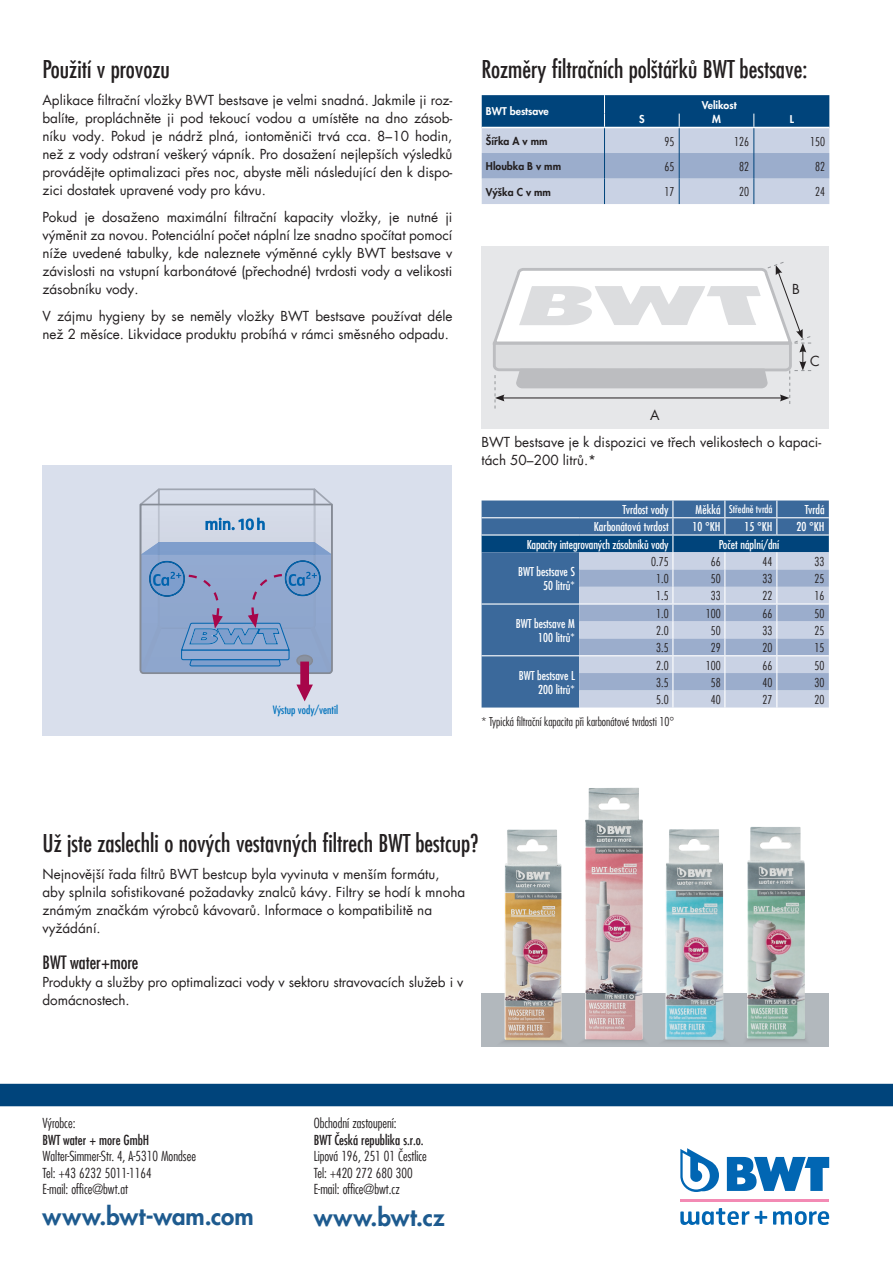
<style>
.page{position:relative;width:893px;height:1263px;background:#fff}
.page>*{position:absolute;margin:0;border:0;box-sizing:border-box;transform-origin:0 0}
.Subhead{font:500 condensed 24px "Futura Com";color:#231f20}
.t1{font:800 24px "Futura Com";letter-spacing:.005em;color:#1e5b8f}
.Subhead-2{font:500 condensed 18px "Futura Com";color:#231f20}
.Copy{font:13.5px/18px "Futura Com";color:#231f20}
.t2{font:300 condensed 13.5px/16.5px "Futura Com";color:#231f20}
.t3{font:500 condensed 13.5px "Futura Com";color:#231f20}
.copy{font:500 condensed 12px "Futura Com";color:#fff}
.copy-2{font:300 condensed 12px "Futura Com";color:#231f20}
.Tabelle{font:300 condensed 12px "Futura Com";color:#231f20}
.Beschriftung_Grafik{font:500 condensed 11.25px "Futura Com";color:#0072bc}
.Tabelle_heavy{font:800 10.5px "Futura Com";color:#231f20}
.Tabelle_Head{font:800 10.5px "Futura Com";color:#fff}
.copy-3{font:500 condensed 10.5px "Futura Com";color:#fff}
</style>
<div class="page">
<svg style="left:727px;top:1157px;width:102px;height:34px"></svg>
<svg style="left:680px;top:1148px;width:39px;height:44px"></svg>
<hr style="left:680px;top:1199px;width:149px;height:3px;background:#f38ab4">
<svg style="left:755px;top:1211px;width:12px;height:13px"></svg>
<svg style="left:680px;top:1208px;width:69px;height:17px"></svg>
<svg style="left:773px;top:1211px;width:56px;height:14px"></svg>
<div style="left:0;top:1084px;width:893px;height:22px;background:#00447b"></div>
<div style="left:482px;top:246px;width:347px;height:182px;background:#e6e7e9"></div>
<svg style="left:482px;top:95px;width:347px;height:109px;background:#84a0bf"></svg>
<svg style="left:492px;top:262px;width:319px;height:147px"></svg>
<div style="left:43px;top:465px;width:409px;height:270px;background:#d9dfec"></div>
<svg style="left:140px;top:488px;width:193px;height:213px"></svg>
<div style="left:482px;top:993px;width:347px;height:54px;background:#b2b8bd"></div>
<img style="left:585px;top:788px;width:58px;height:247px">
<img style="left:665px;top:829px;width:59px;height:206px">
<svg style="left:746px;top:1038px;width:60px;height:3px"></svg>
<img style="left:747px;top:827px;width:58px;height:212px">
<svg style="left:503px;top:1035px;width:223px;height:8px"></svg>
<img style="left:504px;top:829px;width:58px;height:211px">
<svg style="left:482px;top:500px;width:347px;height:207px;background:#7b98bc"></svg>
<hr style="left:579px;top:603px;width:94px;height:2px;background:#fff">
<hr style="left:673px;top:603px;width:52px;height:2px;background:#fff">
<hr style="left:725px;top:603px;width:52px;height:2px;background:#fff">
<hr style="left:777px;top:603px;width:52px;height:2px;background:#fff">
<hr style="left:579px;top:655px;width:94px;height:1px;background:#fff">
<hr style="left:673px;top:655px;width:52px;height:1px;background:#fff">
<hr style="left:725px;top:655px;width:52px;height:1px;background:#fff">
<hr style="left:777px;top:655px;width:52px;height:1px;background:#fff">
<p class="Subhead" style="left:43px;top:53px;width:129px">Použití v provozu</p>
<p class="Copy" style="left:43px;top:91px;width:411px;text-align:justify">Aplikace filtrační vložky BWT bestsave je velmi snadná. Jakmile ji roz&shy;balíte, propláchněte ji pod tekoucí vodou a umístěte na dno zásob&shy;níku vody. Pokud je nádrž plná, iontoměniči trvá cca. 8–10 hodin, než z vody odstraní veškerý vápník. Pro dosažení nejlepších výsledků provádějte optimalizaci přes noc, abyste měli následující den k dispo&shy;zici dostatek upravené vody pro kávu.</p>
<p class="Copy" style="left:43px;top:208px;width:411px;text-align:justify">Pokud je dosaženo maximální filtrační kapacity vložky, je nutné ji výměnit za novou. Potenciální počet náplní lze snadno spočítat pomocí níže uvedené tabulky, kde naleznete výměnné cykly BWT bestsave v závislosti na vstupní karbonátové (přechodné) tvrdosti vody a velikosti zásobníku vody.</p>
<p class="Copy" style="left:43px;top:307px;width:411px">V zájmu hygieny by se neměly vložky BWT bestsave používat déle než 2 měsíce. Likvidace produktu probíhá v rámci směsného odpadu.</p>
<p class="Beschriftung_Grafik" style="left:273px;top:702px;width:67px">Výstup vody/ventil</p>
<p class="Subhead" style="left:482px;top:53px;width:327px">Rozměry filtračních polštářků BWT bestsave:</p>
<p class="Tabelle_Head" style="left:486px;top:103px;width:64px">BWT bestsave</p>
<p class="Tabelle_Head" style="left:702px;top:97px;width:36px">Velikost</p>
<p class="Tabelle_Head" style="left:639px;top:112px;width:7px">S</p>
<p class="Tabelle_Head" style="left:712px;top:112px;width:10px">M</p>
<p class="Tabelle_Head" style="left:790px;top:112px;width:6px">L</p>
<p class="Tabelle_heavy" style="left:486px;top:133px;width:63px">Šířka A v mm</p>
<p class="Tabelle" style="left:665px;top:134px;width:11px">95</p>
<p class="Tabelle" style="left:734px;top:134px;width:16px">126</p>
<p class="Tabelle" style="left:810px;top:134px;width:16px">150</p>
<p class="Tabelle_heavy" style="left:486px;top:158px;width:77px">Hloubka B v mm</p>
<p class="Tabelle" style="left:665px;top:159px;width:11px">65</p>
<p class="Tabelle" style="left:739px;top:159px;width:11px">82</p>
<p class="Tabelle" style="left:815px;top:159px;width:11px">82</p>
<p class="Tabelle_heavy" style="left:486px;top:184px;width:67px">Výška C v mm</p>
<p class="Tabelle" style="left:665px;top:184px;width:11px">17</p>
<p class="Tabelle" style="left:739px;top:184px;width:11px">20</p>
<p class="Tabelle" style="left:815px;top:184px;width:11px">24</p>
<p class="Copy" style="left:650px;top:406px;width:11px">A</p>
<p class="Copy" style="left:792px;top:280px;width:9px">B</p>
<p class="Copy" style="left:810px;top:352px;width:11px">C</p>
<p class="Copy" style="left:482px;top:433px;width:341px">BWT bestsave je k dispozici ve třech velikostech o kapaci&shy;tách 50–200 litrů.*</p>
<p class="copy" style="left:622px;top:501px;width:48px">Tvrdost vody</p>
<p class="copy" style="left:696px;top:501px;width:27px">Měkká</p>
<p class="copy-3" style="left:729px;top:502px;width:45px">Středně tvrdá</p>
<p class="copy" style="left:805px;top:501px;width:21px">Tvrdá</p>
<p class="copy" style="left:594px;top:519px;width:76px">Karbonátová tvrdost</p>
<p class="copy" style="left:692px;top:519px;width:30px">10 °KH</p>
<p class="copy" style="left:744px;top:519px;width:30px">15 °KH</p>
<p class="copy" style="left:796px;top:519px;width:30px">20 °KH</p>
<p class="copy" style="left:527px;top:536px;width:143px">Kapacity integrovaných zásobníků vody</p>
<p class="copy" style="left:719px;top:536px;width:62px">Počet náplní/dní</p>
<p class="copy" style="left:518px;top:563px;width:58px">BWT bestsave S</p>
<p class="copy" style="left:543px;top:577px;width:33px">50 litrů*</p>
<p class="copy-2" style="left:651px;top:554px;width:19px">0.75</p>
<p class="copy-2" style="left:711px;top:554px;width:11px">66</p>
<p class="copy-2" style="left:763px;top:554px;width:11px">44</p>
<p class="copy-2" style="left:815px;top:554px;width:11px">33</p>
<p class="copy-2" style="left:656px;top:571px;width:14px">1.0</p>
<p class="copy-2" style="left:711px;top:571px;width:11px">50</p>
<p class="copy-2" style="left:763px;top:571px;width:11px">33</p>
<p class="copy-2" style="left:815px;top:571px;width:11px">25</p>
<p class="copy-2" style="left:656px;top:588px;width:14px">1.5</p>
<p class="copy-2" style="left:711px;top:588px;width:11px">33</p>
<p class="copy-2" style="left:763px;top:588px;width:11px">22</p>
<p class="copy-2" style="left:815px;top:588px;width:11px">16</p>
<p class="copy" style="left:516px;top:615px;width:61px">BWT bestsave M</p>
<p class="copy" style="left:538px;top:629px;width:38px">100 litrů*</p>
<p class="copy" style="left:519px;top:667px;width:58px">BWT bestsave L</p>
<p class="copy" style="left:538px;top:681px;width:38px">200 litrů*</p>
<p class="copy-2" style="left:656px;top:606px;width:14px">1.0</p>
<p class="copy-2" style="left:706px;top:606px;width:16px">100</p>
<p class="copy-2" style="left:763px;top:606px;width:11px">66</p>
<p class="copy-2" style="left:815px;top:606px;width:11px">50</p>
<p class="copy-2" style="left:656px;top:623px;width:14px">2.0</p>
<p class="copy-2" style="left:711px;top:623px;width:11px">50</p>
<p class="copy-2" style="left:763px;top:623px;width:11px">33</p>
<p class="copy-2" style="left:815px;top:623px;width:11px">25</p>
<p class="copy-2" style="left:656px;top:640px;width:14px">3.5</p>
<p class="copy-2" style="left:711px;top:640px;width:11px">29</p>
<p class="copy-2" style="left:763px;top:640px;width:11px">20</p>
<p class="copy-2" style="left:815px;top:640px;width:11px">15</p>
<p class="copy-2" style="left:656px;top:658px;width:14px">2.0</p>
<p class="copy-2" style="left:706px;top:658px;width:16px">100</p>
<p class="copy-2" style="left:763px;top:658px;width:11px">66</p>
<p class="copy-2" style="left:815px;top:658px;width:11px">50</p>
<p class="copy-2" style="left:656px;top:675px;width:14px">3.5</p>
<p class="copy-2" style="left:711px;top:675px;width:11px">58</p>
<p class="copy-2" style="left:763px;top:675px;width:11px">40</p>
<p class="copy-2" style="left:815px;top:675px;width:11px">30</p>
<p class="copy-2" style="left:656px;top:692px;width:14px">5.0</p>
<p class="copy-2" style="left:711px;top:692px;width:11px">40</p>
<p class="copy-2" style="left:763px;top:692px;width:11px">27</p>
<p class="copy-2" style="left:815px;top:692px;width:11px">20</p>
<p class="copy-2" style="left:482px;top:714px;width:194px">* Typická filtrační kapacita při karbonátové tvrdosti 10°</p>
<p class="Subhead" style="left:43px;top:827px;width:437px">Už jste zaslechli o nových vestavných filtrech BWT bestcup?</p>
<p class="Copy" style="left:43px;top:865px;width:424px">Nejnovější řada filtrů BWT bestcup byla vyvinuta v menším formátu, aby splnila sofistikované požadavky znalců kávy. Filtry se hodí k mnoha známým značkám výrobců kávovarů. Informace o kompatibilitě na vyžádání.</p>
<p class="Subhead-2" style="left:43px;top:950px;width:97px">BWT water+more</p>
<p class="Copy" style="left:43px;top:973px;width:422px">Produkty a služby pro optimalizaci vody v sektoru stravovacích služeb i v domácnostech.</p>
<p class="t2" style="left:43px;top:1115px;width:34px">Výrobce:</p>
<p class="t3" style="left:43px;top:1130px;width:108px">BWT water + more GmbH</p>
<p class="t2" style="left:43px;top:1148px;width:155px">Walter-Simmer-Str. 4, A-5310 Mondsee<br>Tel: +43 6232 5011-1164<br>E-mail: office@bwt.at</p>
<h1 class="t1" style="left:43px;top:1198px;width:213px">www.bwt-wam.com</h1>
<p class="t2" style="left:314px;top:1115px;width:85px">Obchodní zastoupení:</p>
<p class="t3" style="left:314px;top:1130px;width:111px">BWT Česká republika s.r.o.</p>
<p class="t2" style="left:314px;top:1148px;width:115px">Lipová 196, 251 01 Čestlice<br>Tel: +420 272 680 300<br>E-mail: office@bwt.cz</p>
<h1 class="t1" style="left:314px;top:1198px;width:132px">www.bwt.cz</h1>
</div>
